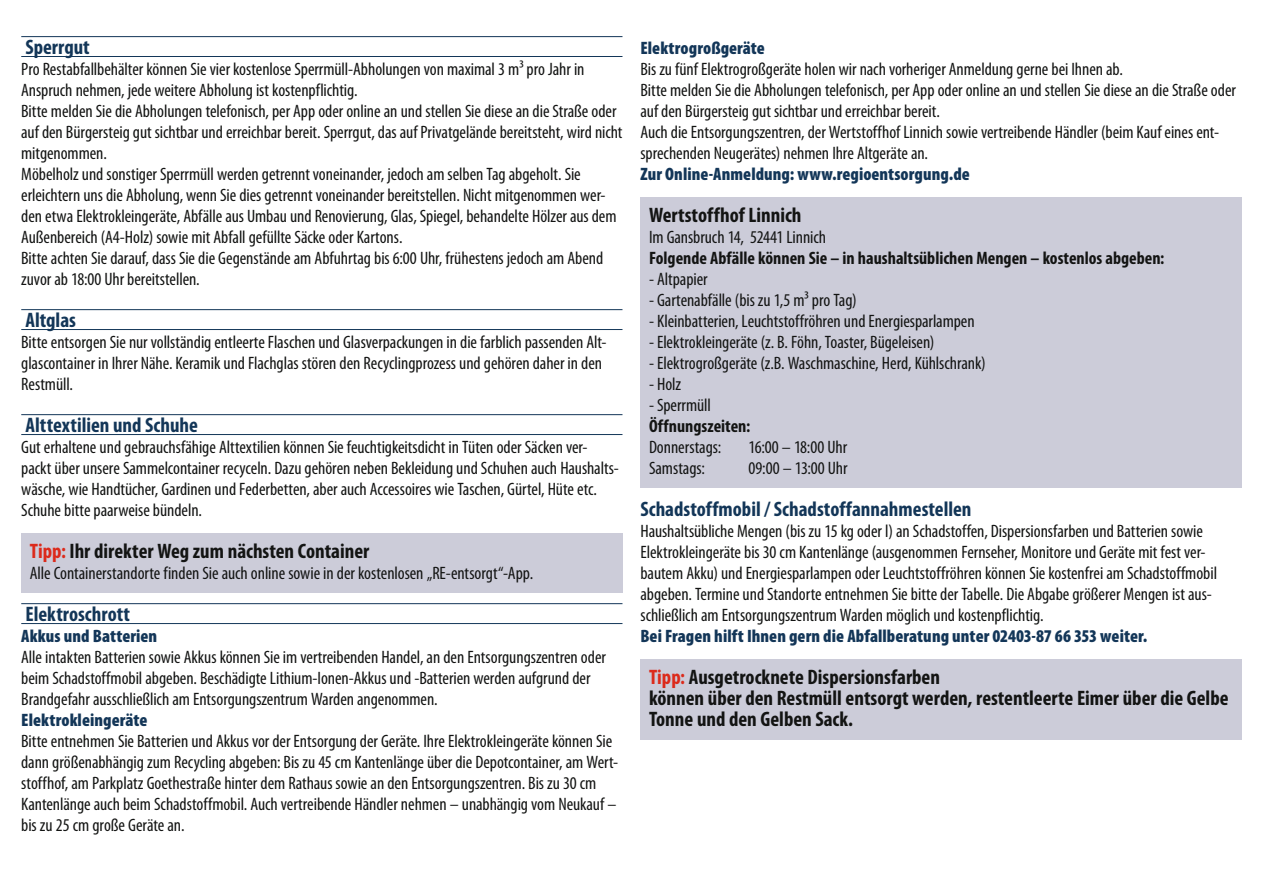
<style>
.page{position:relative;width:1263px;height:893px;background:#fff}
.page>*{position:absolute;margin:0;border:0;box-sizing:border-box;transform-origin:0 0}
.t1{font:700 condensed 21px/21px "Myriad Pro";color:#131413}
.t2{font:700 condensed 21px "Myriad Pro";color:#133658}
.t3{font:condensed 18px/21px "Myriad Pro";color:#131413}
.t4{font:900 condensed 18px "Myriad Pro";color:#133658}
.t5{font:700 condensed 18px "Myriad Pro";color:#131413}
.s1{color:#dc2a1b}
</style>
<div class="page">
<hr style="left:21px;top:36px;width:601px;height:1px;background:#133658">
<hr style="left:21px;top:56px;width:601px;height:1px;background:#133658">
<hr style="left:21px;top:309px;width:601px;height:1px;background:#133658">
<hr style="left:21px;top:329px;width:601px;height:1px;background:#133658">
<hr style="left:21px;top:414px;width:601px;height:1px;background:#133658">
<hr style="left:21px;top:434px;width:601px;height:1px;background:#133658">
<div style="left:21px;top:534px;width:601px;height:38px;background:#ccccd9"></div>
<div style="left:21px;top:557px;width:601px;height:35px;background:#ccccd9"></div>
<hr style="left:21px;top:603px;width:601px;height:1px;background:#133658">
<hr style="left:21px;top:623px;width:601px;height:1px;background:#133658">
<div style="left:640px;top:198px;width:602px;height:38px;background:#ccccd9"></div>
<div style="left:640px;top:221px;width:602px;height:35px;background:#ccccd9"></div>
<div style="left:640px;top:242px;width:602px;height:35px;background:#ccccd9"></div>
<div style="left:640px;top:263px;width:602px;height:35px;background:#ccccd9"></div>
<div style="left:640px;top:284px;width:602px;height:35px;background:#ccccd9"></div>
<div style="left:640px;top:305px;width:602px;height:35px;background:#ccccd9"></div>
<div style="left:640px;top:326px;width:602px;height:35px;background:#ccccd9"></div>
<div style="left:640px;top:347px;width:602px;height:35px;background:#ccccd9"></div>
<div style="left:640px;top:368px;width:602px;height:35px;background:#ccccd9"></div>
<div style="left:640px;top:389px;width:602px;height:35px;background:#ccccd9"></div>
<div style="left:640px;top:410px;width:602px;height:35px;background:#ccccd9"></div>
<div style="left:640px;top:431px;width:602px;height:35px;background:#ccccd9"></div>
<div style="left:640px;top:452px;width:602px;height:35px;background:#ccccd9"></div>
<div style="left:640px;top:660px;width:602px;height:80px;background:#ccccd9"></div>
<p class="t2" style="left:26px;top:39px;width:66px">Sperrgut</p>
<p class="t3" style="left:21px;top:60px;width:603px">Pro Restabfallbehälter können Sie vier kostenlose Sperrmüll-Abholungen von maximal 3 m³ pro Jahr in Anspruch nehmen, jede weitere Abholung ist kostenpflichtig.<br>Bitte melden Sie die Abholungen telefonisch, per App oder online an und stellen Sie diese an die Straße oder auf den Bürgersteig gut sichtbar und erreichbar bereit. Sperrgut, das auf Privatgelände bereitsteht, wird nicht mitgenommen.<br>Möbelholz und sonstiger Sperrmüll werden getrennt voneinander, jedoch am selben Tag abgeholt. Sie erleichtern uns die Abholung, wenn Sie dies getrennt voneinander bereitstellen. Nicht mitgenommen wer&shy;den etwa Elektrokleingeräte, Abfälle aus Umbau und Renovierung, Glas, Spiegel, behandelte Hölzer aus dem Außenbereich (A4-Holz) sowie mit Abfall gefüllte Säcke oder Kartons.<br>Bitte achten Sie darauf, dass Sie die Gegenstände am Abfuhrtag bis 6:00 Uhr, frühestens jedoch am Abend zuvor ab 18:00 Uhr bereitstellen.</p>
<p class="t2" style="left:26px;top:312px;width:52px">Altglas</p>
<p class="t3" style="left:21px;top:333px;width:587px">Bitte entsorgen Sie nur vollständig entleerte Flaschen und Glasverpackungen in die farblich passenden Alt&shy;glascontainer in Ihrer Nähe. Keramik und Flachglas stören den Recyclingprozess und gehören daher in den<br>Restmüll.</p>
<p class="t2" style="left:26px;top:417px;width:174px">Alttextilien und Schuhe</p>
<p class="t3" style="left:21px;top:438px;width:599px">Gut erhaltene und gebrauchsfähige Alttextilien können Sie feuchtigkeitsdicht in Tüten oder Säcken ver&shy;packt über unsere Sammelcontainer recyceln. Dazu gehören neben Bekleidung und Schuhen auch Haushalts&shy;wäsche, wie Handtücher, Gardinen und Federbetten, aber auch Accessoires wie Taschen, Gürtel, Hüte etc.<br>Schuhe bitte paarweise bündeln.</p>
<p class="t1" style="left:30px;top:543px;width:341px"><span class="s1">Tipp:</span> Ihr direkter Weg zum nächsten Container</p>
<p class="t3" style="left:30px;top:564px;width:505px">Alle Containerstandorte finden Sie auch online sowie in der kostenlosen „RE-entsorgt“-App.</p>
<p class="t2" style="left:26px;top:606px;width:106px">Elektroschrott</p>
<p class="t4" style="left:21px;top:629px;width:137px">Akkus und Batterien</p>
<p class="t3" style="left:21px;top:648px;width:586px">Alle intakten Batterien sowie Akkus können Sie im vertreibenden Handel, an den Entsorgungszentren oder beim Schadstoffmobil abgeben. Beschädigte Lithium-Ionen-Akkus und -Batterien werden aufgrund der<br>Brandgefahr ausschließlich am Entsorgungszentrum Warden angenommen.</p>
<p class="t4" style="left:21px;top:713px;width:128px">Elektrokleingeräte</p>
<p class="t3" style="left:21px;top:732px;width:598px">Bitte entnehmen Sie Batterien und Akkus vor der Entsorgung der Geräte. Ihre Elektrokleingeräte können Sie dann größenabhängig zum Recycling abgeben: Bis zu 45 cm Kantenlänge über die Depotcontainer, am Wert&shy;stoffhof, am Parkplatz Goethestraße hinter dem Rathaus sowie an den Entsorgungszentren. Bis zu 30 cm Kantenlänge auch beim Schadstoffmobil. Auch vertreibende Händler nehmen – unabhängig vom Neukauf – bis zu 25 cm große Geräte an.</p>
<p class="t4" style="left:640px;top:41px;width:126px">Elektrogroßgeräte</p>
<p class="t3" style="left:640px;top:60px;width:597px">Bis zu fünf Elektrogroßgeräte holen wir nach vorheriger Anmeldung gerne bei Ihnen ab.<br>Bitte melden Sie die Abholungen telefonisch, per App oder online an und stellen Sie diese an die Straße oder auf den Bürgersteig gut sichtbar und erreichbar bereit.<br>Auch die Entsorgungszentren, der Wertstoffhof Linnich sowie vertreibende Händler (beim Kauf eines ent&shy;sprechenden Neugerätes) nehmen Ihre Altgeräte an.</p>
<p class="t4" style="left:640px;top:167px;width:331px">Zur Online-Anmeldung: www.regioentsorgung.de</p>
<p class="t1" style="left:649px;top:207px;width:154px">Wertstoffhof Linnich</p>
<p class="t3" style="left:649px;top:228px;width:179px">Im Gansbruch 14, 52441 Linnich</p>
<p class="t5" style="left:649px;top:251px;width:517px">Folgende Abfälle können Sie – in haushaltsüblichen Mengen – kostenlos abgeben:</p>
<p class="t3" style="left:649px;top:270px;width:60px">- Altpapier</p>
<p class="t3" style="left:649px;top:291px;width:209px">- Gartenabfälle (bis zu 1,5 m³ pro Tag)</p>
<p class="t3" style="left:649px;top:312px;width:327px">- Kleinbatterien, Leuchtstoffröhren und Energiesparlampen</p>
<p class="t3" style="left:649px;top:333px;width:287px">- Elektrokleingeräte (z. B. Föhn, Toaster, Bügeleisen)</p>
<p class="t3" style="left:649px;top:354px;width:338px">- Elektrogroßgeräte (z.B. Waschmaschine, Herd, Kühlschrank)</p>
<p class="t3" style="left:649px;top:375px;width:34px">- Holz</p>
<p class="t3" style="left:649px;top:396px;width:64px">- Sperrmüll</p>
<p class="t5" style="left:649px;top:419px;width:103px">Öffnungszeiten:</p>
<p class="t3" style="left:649px;top:438px;width:74px">Donnerstags:</p>
<p class="t3" style="left:748px;top:438px;width:100px">16:00 – 18:00 Uhr</p>
<p class="t3" style="left:649px;top:459px;width:58px">Samstags:</p>
<p class="t3" style="left:748px;top:459px;width:101px">09:00 – 13:00 Uhr</p>
<p class="t2" style="left:640px;top:501px;width:333px">Schadstoffmobil / Schadstoffannahmestellen</p>
<p class="t3" style="left:640px;top:522px;width:578px">Haushaltsübliche Mengen (bis zu 15 kg oder l) an Schadstoffen, Dispersionsfarben und Batterien sowie Elektro kleingeräte bis 30 cm Kantenlänge (ausgenommen Fernseher, Monitore und Geräte mit fest ver&shy;bautem Akku) und Energiesparlampen oder Leuchtstoffröhren können Sie kostenfrei am Schadstoffmobil abgeben. Termine und Standorte entnehmen Sie bitte der Tabelle. Die Abgabe größerer Mengen ist aus&shy;schließlich am Entsorgungszentrum Warden möglich und kostenpflichtig.</p>
<p class="t4" style="left:640px;top:629px;width:508px">Bei Fragen hilft Ihnen gern die Abfallberatung unter 02403-87 66 353 weiter.</p>
<p class="t1" style="left:649px;top:669px;width:581px"><span class="s1">Tipp:</span> Ausgetrocknete Dispersionsfarben<br>können über den Restmüll entsorgt werden, restentleerte Eimer über die Gelbe<br>Tonne und den Gelben Sack.</p>
</div>
